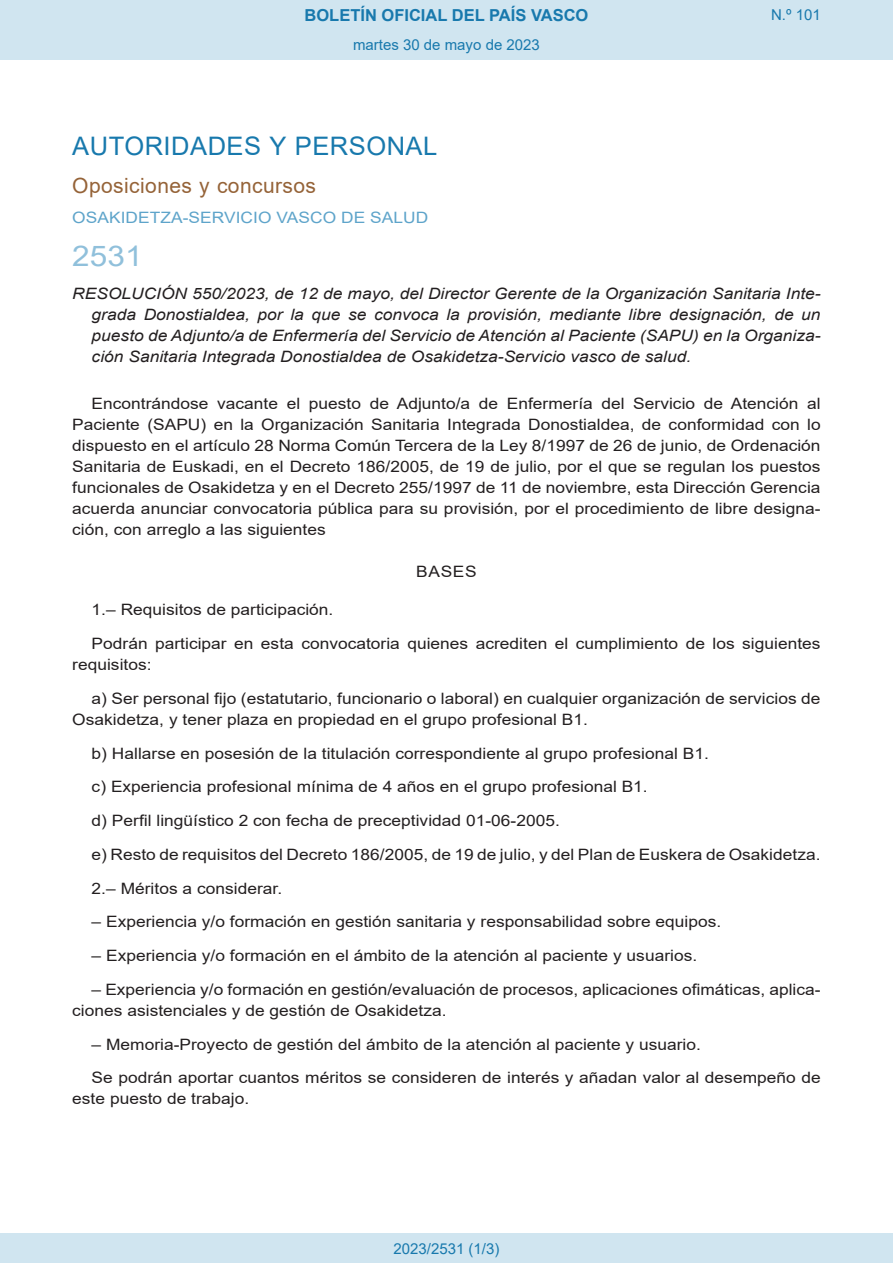
<style>
.page{position:relative;width:893px;height:1263px;background:#fff}
.page>*{position:absolute;margin:0;border:0;box-sizing:border-box;transform-origin:0 0}
.BOPVOrden{font:28.5px "Arial";color:#90c0db;scale:1.11 1}
.BOPVSeccion{font:25.5px "Arial";letter-spacing:.02em;color:#1879ad}
.BOPVSubseccion{font:21px "Arial";letter-spacing:.02em;color:#956338}
.t1{font:700 16.5px "Arial";color:#1879ad}
.BOPVDetalle{font:15.6px/21px "Arial";color:#231f20;scale:1.11 1}
.BOPVTitulo{font:italic 15.6px/21px "Arial";color:#231f20;text-align:justify;scale:1.11 1}
.BOPVOrganismo{font:15.6px "Arial";letter-spacing:.005em;color:#5ea4ca;scale:1.11 1}
.BOPVClave{font:15.6px "Arial";letter-spacing:.035em;color:#231f20;scale:1.11 1}
.Paginacion_Centro{font:15px "Arial";color:#1879ad}
</style>
<div class="page">
<div style="left:0;top:0;width:893px;height:60px;background:#d0e5f0"></div>
<div style="left:0;top:1233px;width:893px;height:30px;background:#d0e5f0"></div>
<p class="t1" style="left:305px;top:3px;width:285px">BOLETÍN OFICIAL DEL PAÍS VASCO</p>
<p class="Paginacion_Centro" style="left:353px;top:35px;width:188px">martes 30 de mayo de 2023</p>
<p class="Paginacion_Centro" style="left:771px;top:5px;width:51px">N.º 101</p>
<p class="BOPVSeccion" style="left:72px;top:128px;width:366px">AUTORIDADES Y PERSONAL</p>
<p class="BOPVSubseccion" style="left:72px;top:171px;width:245px">Oposiciones y concursos</p>
<p class="BOPVOrganismo" style="left:72px;top:207px;width:322px">OSAKIDETZA-SERVICIO VASCO DE SALUD</p>
<p class="BOPVOrden" style="left:72px;top:236px;width:65px">2531</p>
<p class="BOPVTitulo" style="left:92px;top:284px;width:658px;text-indent:-19px">RESOLUCIÓN 550/2023, de 12 de mayo, del Director Gerente de la Organización Sanitaria Inte&shy;grada Donostialdea, por la que se convoca la provisión, mediante libre designación, de un puesto de Adjunto/a de Enfermería del Servicio de Atención al Paciente (SAPU) en la Organiza&shy;ción Sanitaria Integrada Donostialdea de Osakidetza-Servicio vasco de salud.</p>
<p class="BOPVDetalle" style="left:72px;top:393px;width:676px;text-align:justify;text-indent:19px">Encontrándose vacante el puesto de Adjunto/a de Enfermería del Servicio de Atención al Paciente (SAPU) en la Organización Sanitaria Integrada Donostialdea, de conformidad con lo dispuesto en el artículo 28 Norma Común Tercera de la Ley 8/1997 de 26 de junio, de Ordenación Sanitaria de Euskadi, en el Decreto 186/2005, de 19 de julio, por el que se regulan los puestos funcionales de Osakidetza y en el Decreto 255/1997 de 11 de noviembre, esta Dirección Gerencia acuerda anunciar convocatoria pública para su provisión, por el procedimiento de libre designa&shy;ción, con arreglo a las siguientes</p>
<p class="BOPVClave" style="left:416px;top:561px;width:56px">BASES</p>
<p class="BOPVDetalle" style="left:92px;top:599px;width:219px">1.– Requisitos de participación.</p>
<p class="BOPVDetalle" style="left:72px;top:633px;width:676px;text-indent:19px">Podrán participar en esta convocatoria quienes acrediten el cumplimiento de los siguientes requisitos:</p>
<p class="BOPVDetalle" style="left:72px;top:688px;width:676px;text-indent:19px">a) Ser personal fijo (estatutario, funcionario o laboral) en cualquier organización de servicios de<br>Osakidetza, y tener plaza en propiedad en el grupo profesional B1.</p>
<p class="BOPVDetalle" style="left:92px;top:742px;width:557px">b) Hallarse en posesión de la titulación correspondiente al grupo profesional B1.</p>
<p class="BOPVDetalle" style="left:92px;top:776px;width:503px">c) Experiencia profesional mínima de 4 años en el grupo profesional B1.</p>
<p class="BOPVDetalle" style="left:92px;top:810px;width:423px">d) Perfil lingüístico 2 con fecha de preceptividad 01-06-2005.</p>
<p class="BOPVDetalle" style="left:92px;top:844px;width:658px">e) Resto de requisitos del Decreto 186/2005, de 19 de julio, y del Plan de Euskera de Osakidetza.</p>
<p class="BOPVDetalle" style="left:92px;top:877px;width:173px">2.– Méritos a considerar.</p>
<p class="BOPVDetalle" style="left:92px;top:911px;width:569px">– Experiencia y/o formación en gestión sanitaria y responsabilidad sobre equipos.</p>
<p class="BOPVDetalle" style="left:92px;top:945px;width:547px">– Experiencia y/o formación en el ámbito de la atención al paciente y usuarios.</p>
<p class="BOPVDetalle" style="left:72px;top:979px;width:676px;text-indent:19px">– Experiencia y/o formación en gestión/evaluación de procesos, aplicaciones ofimáticas, aplica&shy;ciones asistenciales y de gestión de Osakidetza.</p>
<p class="BOPVDetalle" style="left:92px;top:1033px;width:550px">– Memoria-Proyecto de gestión del ámbito de la atención al paciente y usuario.</p>
<p class="BOPVDetalle" style="left:72px;top:1067px;width:676px;text-indent:19px">Se podrán aportar cuantos méritos se consideren de interés y añadan valor al desempeño de este puesto de trabajo.</p>
<p class="Paginacion_Centro" style="left:393px;top:1238px;width:107px">2023/2531 (1/3)</p>
</div>
